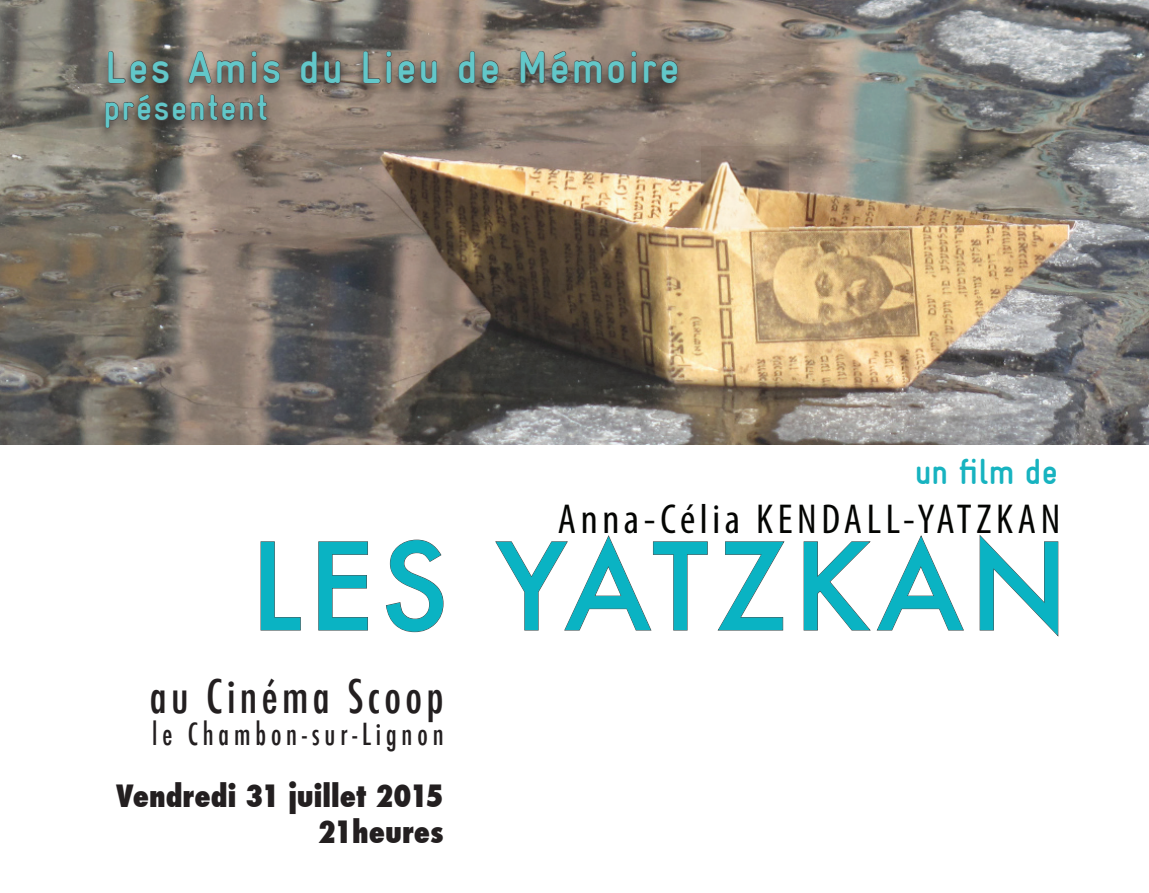
<style>
.page{position:relative;width:1149px;height:893px;background:#fff}
.page>*{position:absolute;margin:0;border:0;box-sizing:border-box;transform-origin:0 0}
.t1{font:500 117px "Futura";letter-spacing:.05em;color:#0ab3c3}
.t2{font:700 condensed 45px "Gravur";letter-spacing:.05em;color:#62c7c9}
.t3{font:500 condensed 45px "Futura";letter-spacing:.1em;color:#231f20;scale:.96 1}
.t4{font:condensed 42px "Myriad Pro";letter-spacing:.11em;color:#040503}
.t5{font:700 condensed 36px "Gravur";letter-spacing:.05em;color:#62c7c9}
.t6{font:700 condensed 36px "Gravur";color:#17b3c0}
.t7{font:800 condensed 30px/36px "Futura";color:#231f20;text-align:right}
.t8{font:500 condensed 29.7px "Futura";letter-spacing:.18em;color:#231f20;scale:.91 1}
</style>
<div class="page">
<img style="left:0;top:0;width:1148px;height:444px">
<svg style="left:260px;top:541px;width:41px;height:90px"></svg>
<svg style="left:318px;top:541px;width:50px;height:90px"></svg>
<svg style="left:386px;top:539px;width:57px;height:93px"></svg>
<svg style="left:495px;top:535px;width:212px;height:96px"></svg>
<svg style="left:717px;top:541px;width:67px;height:90px"></svg>
<svg style="left:803px;top:535px;width:161px;height:96px"></svg>
<svg style="left:979px;top:534px;width:79px;height:102px"></svg>
<div style="left:99px;top:49px;width:922px;height:76px;background:#231f20;opacity:.75"></div>
<svg style="left:108px;top:51px;width:61px;height:33px;background:#736e64"></svg>
<svg style="left:188px;top:51px;width:57px;height:33px;background:#86796f"></svg>
<svg style="left:251px;top:51px;width:29px;height:33px"></svg>
<svg style="left:300px;top:51px;width:17px;height:33px"></svg>
<svg style="left:324px;top:60px;width:17px;height:24px"></svg>
<svg style="left:363px;top:51px;width:29px;height:33px"></svg>
<svg style="left:398px;top:60px;width:39px;height:24px"></svg>
<svg style="left:458px;top:51px;width:17px;height:33px"></svg>
<svg style="left:481px;top:60px;width:17px;height:24px"></svg>
<svg style="left:520px;top:51px;width:24px;height:33px"></svg>
<svg style="left:551px;top:51px;width:73px;height:33px;background:#796d64"></svg>
<svg style="left:630px;top:51px;width:6px;height:33px"></svg>
<svg style="left:643px;top:60px;width:34px;height:24px"></svg>
<div style="left:96px;top:92px;width:268px;height:100px;background:#231f20;opacity:.75"></div>
<svg style="left:105px;top:94px;width:162px;height:35px;background:#716860"></svg>
<img style="left:701px;top:146px;width:87px;height:85px">
<h2 class="t2" style="left:105px;top:43px;width:575px">Les Amis du Lieu de Mémoire</h2>
<p class="t5" style="left:103px;top:88px;width:166px">présentent</p>
<p class="t6" style="left:915px;top:452px;width:144px">un film de</p>
<h3 class="t4" style="left:557px;top:493px;width:504px">Anna-Célia KENDALL-YATZKAN</h3>
<h1 class="t1" style="left:250px;top:506px;width:819px">LES YATZKAN</h1>
<h2 class="t3" style="left:150px;top:667px;width:307px">au Cinéma Scoop</h2>
<p class="t8" style="left:152px;top:715px;width:322px">le Chambon-sur-Lignon</p>
<p class="t7" style="left:116px;top:778px;width:329px">Vendredi 31 juillet 2015<br>21heures</p>
</div>
